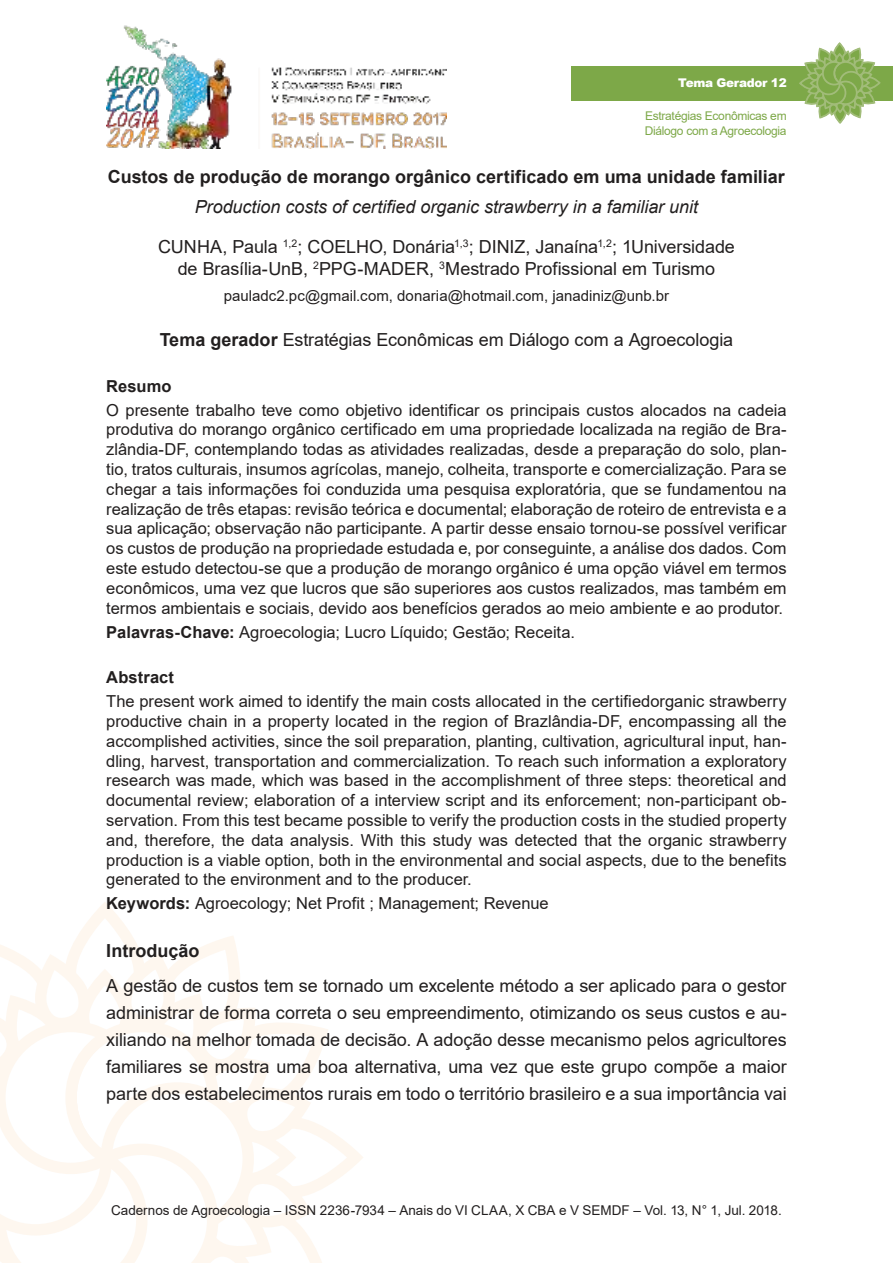
<style>
.page{position:relative;width:893px;height:1263px;background:#fff}
.page>*{position:absolute;margin:0;border:0;box-sizing:border-box;transform-origin:0 0}
.t1{font:18px/27px "Arial";letter-spacing:-.005em;color:#221f1f;text-align:justify}
.t2{font:italic 18px/39.6px "Arial";letter-spacing:-.005em;color:#221f1f;text-align:center}
.t3{font:700 18px "Arial";color:#221f1f}
.t4{font:16.5px/19.8px "Arial";color:#221f1f;text-align:justify}
.t5{font:700 16.5px "Arial";letter-spacing:.005em;color:#221f1f}
.t6{font:15px "Arial";color:#221f1f}
.t7{font:13.5px "Arial";color:#221f1f}
.t8{font:12px/14.4px "Arial";letter-spacing:-.025em;color:#7da848}
.t9{font:900 12px "Arial";letter-spacing:-.025em;color:#fff}
.s1{font-style:normal}
.s2{font-weight:700}
</style>
<div class="page">
<img style="left:106px;top:25px;width:340px;height:124px">
<svg style="left:0;top:910px;width:363px;height:353px"></svg>
<div style="left:571px;top:66px;width:322px;height:34px;background:#7da848"></div>
<svg style="left:798px;top:43px;width:83px;height:81px"></svg>
<p class="t9" style="left:678px;top:76px;width:110px">Tema Gerador 12</p>
<p class="t8" style="left:645px;top:110px;width:143px">Estratégias Econômicas em<br>Diálogo com a Agroecologia</p>
<p class="t3" style="left:108px;top:170px;width:678px">Custos de produção de morango orgânico certificado em uma unidade familiar</p>
<p class="t2" style="left:158px;top:189px;width:578px">Production costs of certified organic strawberry in a familiar unit<br><span class="s1">CUNHA, Paula</span> <sup>1,2</sup><span class="s1">; COELHO, Donária</span><sup>1,3</sup><span class="s1">; DINIZ, Janaína</span><sup>1,2</sup><span class="s1">; 1Universidade</span></p>
<p class="t1" style="left:178px;top:256px;width:539px">de Brasília-UnB, <sup>2</sup>PPG-MADER, <sup>3</sup>Mestrado Profissional em Turismo</p>
<p class="t6" style="left:224px;top:290px;width:447px">pauladc2.pc@gmail.com, donaria@hotmail.com, janadiniz@unb.br</p>
<p class="t1" style="left:160px;top:328px;width:575px"><span class="s2">Tema gerador</span> Estratégias Econômicas em Diálogo com a Agroecologia</p>
<p class="t5" style="left:106px;top:380px;width:67px">Resumo</p>
<p class="t4" style="left:106px;top:401px;width:682px">O presente trabalho teve como objetivo identificar os principais custos alocados na cadeia produtiva do morango orgânico certificado em uma propriedade localizada na região de Bra&shy;zlândia-DF, contemplando todas as atividades realizadas, desde a preparação do solo, plan&shy;tio, tratos culturais, insumos agrícolas, manejo, colheita, transporte e comercialização. Para se chegar a tais informações foi conduzida uma pesquisa exploratória, que se fundamentou na realização de três etapas: revisão teórica e documental; elaboração de roteiro de entrevista e a sua aplicação; observação não participante. A partir desse ensaio tornou-se possível verificar os custos de produção na propriedade estudada e, por conseguinte, a análise dos dados. Com este estudo detectou-se que a produção de morango orgânico é uma opção viável em termos econômicos, uma vez que lucros que são superiores aos custos realizados, mas também em termos ambientais e sociais, devido aos benefícios gerados ao meio ambiente e ao produtor.</p>
<p class="t4" style="left:106px;top:623px;width:470px"><span class="s2">Palavras-Chave:</span> Agroecologia; Lucro Líquido; Gestão; Receita.</p>
<p class="t5" style="left:106px;top:671px;width:69px">Abstract</p>
<p class="t4" style="left:106px;top:692px;width:682px">The present work aimed to identify the main costs allocated in the certifiedorganic strawberry productive chain in a property located in the region of Brazlândia-DF, encompassing all the accomplished activities, since the soil preparation, planting, cultivation, agricultural input, han&shy;dling, harvest, transportation and commercialization. To reach such information a exploratory research was made, which was based in the accomplishment of three steps: theoretical and documental review; elaboration of a interview script and its enforcement; non-participant ob&shy;servation. From this test became possible to verify the production costs in the studied property and, therefore, the data analysis. With this study was detected that the organic strawberry production is a viable option, both in the environmental and social aspects, due to the benefits generated to the environment and to the producer.</p>
<p class="t4" style="left:106px;top:895px;width:444px"><span class="s2">Keywords:</span> Agroecology; Net Profit ; Management; Revenue</p>
<p class="t3" style="left:106px;top:943px;width:95px">Introdução</p>
<p class="t1" style="left:106px;top:973px;width:682px">A gestão de custos tem se tornado um excelente método a ser aplicado para o gestor administrar de forma correta o seu empreendimento, otimizando os seus custos e au&shy;xiliando na melhor tomada de decisão. A adoção desse mecanismo pelos agricultores familiares se mostra uma boa alternativa, uma vez que este grupo compõe a maior parte dos estabelecimentos rurais em todo o território brasileiro e a sua importância vai</p>
<p class="t7" style="left:111px;top:1204px;width:672px">Cadernos de Agroecologia – ISSN 2236-7934 – Anais do VI CLAA, X CBA e V SEMDF – Vol. 13, N° 1, Jul. 2018.</p>
</div>
